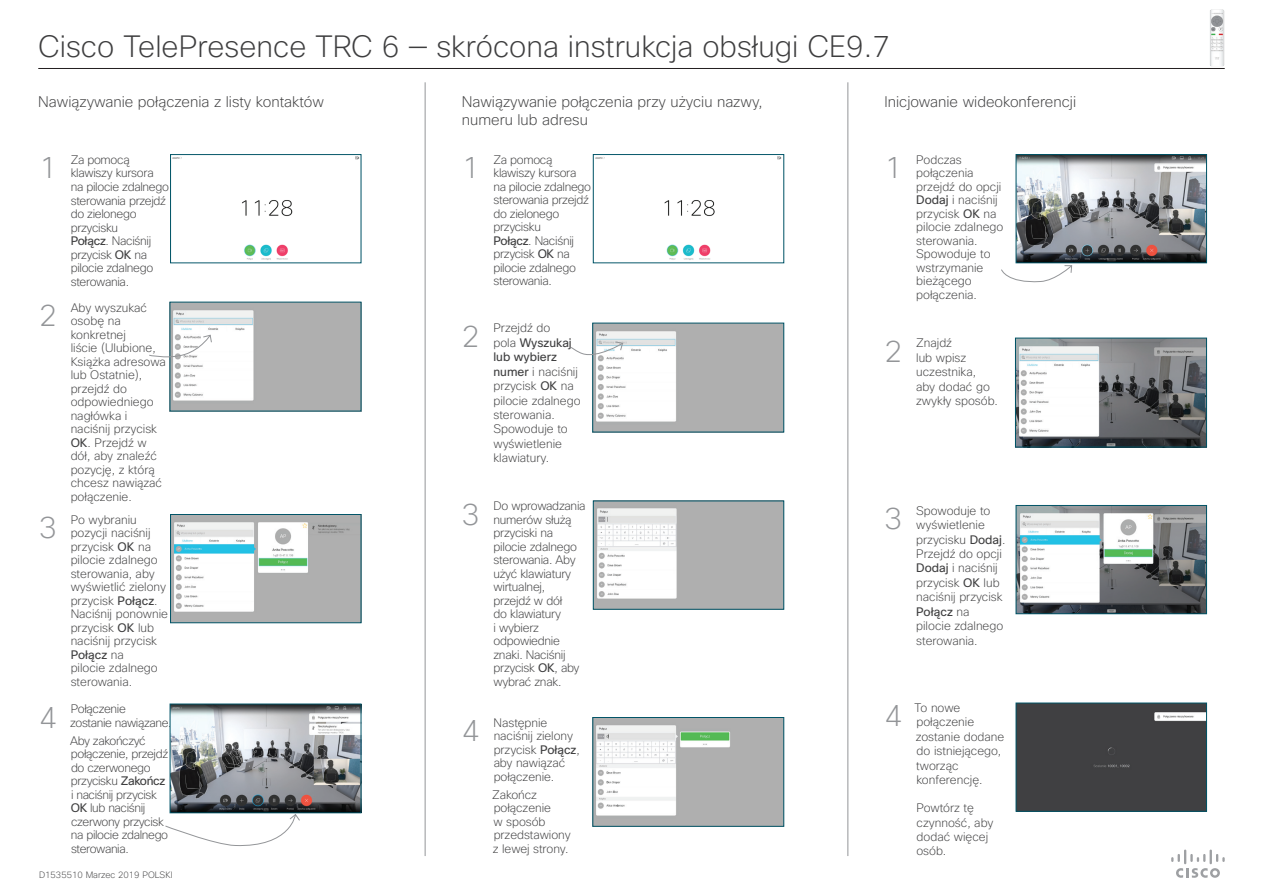
<style>
.page{position:relative;width:1263px;height:893px;background:#fff}
.page>*{position:absolute;margin:0;border:0;box-sizing:border-box;transform-origin:0 0}
.t1{font:200 30px "Cisco Sans";color:#3e3e3f}
.t2{font:200 30px "Cisco Sans";color:#939598}
.t3{font:200 15px/18px "Cisco Sans";color:#3e3e3f}
.t4{font:200 12px/13.5px "Cisco Sans";letter-spacing:-.005em;color:#3e3e3f}
.t5{font:200 12px/13.5px "Cisco Sans";letter-spacing:-.025em;color:#3e3e3f}
.t6{font:200 12px/13.5px "Cisco Sans";letter-spacing:-.03em;color:#3e3e3f}
.t7{font:200 9px "Cisco Sans";color:#3e3e3f}
.s1{font-weight:400}
</style>
<div class="page">
<img style="left:172px;top:706px;width:187px;height:105px">
<div style="left:170px;top:704px;width:191px;height:109px;border:1px solid #005467"></div>
<img style="left:172px;top:156px;width:187px;height:104px">
<div style="left:170px;top:154px;width:191px;height:109px;border:1px solid #005467"></div>
<img style="left:172px;top:516px;width:187px;height:105px">
<div style="left:170px;top:514px;width:191px;height:109px;border:1px solid #005467"></div>
<img style="left:172px;top:304px;width:187px;height:105px">
<img style="left:595px;top:719px;width:187px;height:105px">
<div style="left:593px;top:717px;width:191px;height:109px;border:1px solid #005467"></div>
<img style="left:595px;top:156px;width:187px;height:104px">
<div style="left:593px;top:154px;width:191px;height:109px;border:1px solid #005467"></div>
<img style="left:595px;top:503px;width:187px;height:104px">
<div style="left:593px;top:501px;width:191px;height:108px;border:1px solid #005467"></div>
<img style="left:595px;top:325px;width:187px;height:105px">
<img style="left:1018px;top:156px;width:186px;height:105px">
<div style="left:1016px;top:154px;width:190px;height:109px;border:1px solid #005467"></div>
<div style="left:1018px;top:705px;width:186px;height:104px;background:#404042"></div>
<div style="left:1016px;top:703px;width:190px;height:108px;border:1px solid #005467"></div>
<img style="left:1018px;top:507px;width:186px;height:105px">
<div style="left:1016px;top:505px;width:190px;height:109px;border:1px solid #005467"></div>
<img style="left:1017px;top:340px;width:187px;height:105px">
<div style="left:1015px;top:338px;width:191px;height:109px;border:1px solid #005467"></div>
<hr style="left:425px;top:82px;width:1px;height:774px;background:#939598">
<hr style="left:847px;top:82px;width:1px;height:774px;background:#939598">
<svg style="left:1171px;top:849px;width:54px;height:29px"></svg>
<hr style="left:38px;top:68px;width:1187px;height:1px;background:#231f20">
<img style="left:1210px;top:9px;width:15px;height:58px">
<svg style="left:1001px;top:265px;width:71px;height:18px"></svg>
<svg style="left:571px;top:341px;width:52px;height:18px"></svg>
<svg style="left:149px;top:334px;width:63px;height:25px"></svg>
<svg style="left:165px;top:813px;width:136px;height:33px"></svg>
<h1 class="t1" style="left:38px;top:27px;width:854px">Cisco TelePresence TRC 6 — skrócona instrukcja obsługi CE9.7</h1>
<p class="t3" style="left:38px;top:93px;width:287px">Nawiązywanie połączenia z listy kontaktów</p>
<p class="t3" style="left:884px;top:93px;width:193px">Inicjowanie wideokonferencji</p>
<p class="t3" style="left:462px;top:93px;width:302px">Nawiązywanie połączenia przy użyciu nazwy, numeru lub adresu</p>
<h1 class="t2" style="left:39px;top:149px;width:20px">1</h1>
<p class="t5" style="left:71px;top:153px;width:100px">Za pomocą klawiszy kursora na pilocie zdalnego sterowania przejdź do zielonego przycisku<br><span class="s1">Połącz</span>. Naciśnij przycisk <span class="s1">OK</span> na pilocie zdalnego sterowania.</p>
<h1 class="t2" style="left:39px;top:296px;width:20px">2</h1>
<p class="t4" style="left:71px;top:300px;width:97px">Aby wyszukać osobę na konkretnej<br>liście (Ulubione,<br>Książka adresowa lub Ostatnie), przejdź do odpowiedniego nagłówka i naciśnij przycisk<br><span class="s1">OK</span>. Przejdź w dół, aby znaleźć pozycję, z którą chcesz nawiązać połączenie.</p>
<h1 class="t2" style="left:39px;top:508px;width:20px">3</h1>
<p class="t4" style="left:71px;top:513px;width:99px">Po wybraniu pozycji naciśnij przycisk <span class="s1">OK</span> na pilocie zdalnego sterowania, aby wyświetlić zielony przycisk <span class="s1">Połącz</span>.<br>Naciśnij ponownie przycisk <span class="s1">OK</span> lub naciśnij przycisk<br><span class="s1">Połącz</span> na<br>pilocie zdalnego sterowania.</p>
<h1 class="t2" style="left:39px;top:698px;width:20px">4</h1>
<p class="t6" style="left:70px;top:702px;width:103px">Połączenie<br>zostanie nawiązane.</p>
<p class="t6" style="left:70px;top:734px;width:99px">Aby zakończyć połączenie, przejdź do czerwonego przycisku <span class="s1">Zakończ </span>i naciśnij przycisk<br><span class="s1">OK</span> lub naciśnij czerwony przycisk na pilocie zdalnego sterowania.</p>
<p class="t7" style="left:39px;top:869px;width:135px">D1535510 Marzec 2019 POLSKI</p>
<h1 class="t2" style="left:462px;top:149px;width:19px">1</h1>
<p class="t5" style="left:493px;top:153px;width:99px">Za pomocą klawiszy kursora na pilocie zdalnego sterowania przejdź do zielonego przycisku<br><span class="s1">Połącz</span>. Naciśnij przycisk <span class="s1">OK</span> na pilocie zdalnego sterowania.</p>
<h1 class="t2" style="left:462px;top:317px;width:19px">2</h1>
<p class="t4" style="left:493px;top:321px;width:89px;line-height:14.4px">Przejdź do<br>pola <span class="s1">Wyszukaj lub wybierz numer</span> i naciśnij przycisk <span class="s1">OK</span> na pilocie zdalnego sterowania.<br>Spowoduje to wyświetlenie klawiatury.</p>
<h1 class="t2" style="left:462px;top:495px;width:19px">3</h1>
<h1 class="t2" style="left:462px;top:711px;width:19px">4</h1>
<p class="t4" style="left:493px;top:499px;width:94px">Do wprowadzania numerów służą przyciski na pilocie zdalnego sterowania. Aby użyć klawiatury wirtualnej, przejdź w dół<br>do klawiatury<br>i wybierz odpowiednie znaki. Naciśnij przycisk <span class="s1">OK</span>, aby wybrać znak.</p>
<p class="t4" style="left:494px;top:716px;width:88px">Następnie naciśnij zielony przycisk <span class="s1">Połącz</span>, aby nawiązać połączenie.</p>
<p class="t4" style="left:492px;top:788px;width:80px">Zakończ połączenie<br>w sposób przedstawiony z lewej strony.</p>
<h1 class="t2" style="left:884px;top:149px;width:19px">1</h1>
<h1 class="t2" style="left:884px;top:332px;width:19px">2</h1>
<p class="t4" style="left:916px;top:153px;width:89px">Podczas połączenia przejdź do opcji<br><span class="s1">Dodaj</span> i naciśnij przycisk <span class="s1">OK</span> na pilocie zdalnego sterowania.<br>Spowoduje to wstrzymanie bieżącego połączenia.</p>
<p class="t4" style="left:916px;top:336px;width:83px;line-height:14.4px">Znajdź<br>lub wpisz uczestnika, aby dodać go zwykły sposób.</p>
<h1 class="t2" style="left:884px;top:499px;width:19px">3</h1>
<p class="t4" style="left:916px;top:503px;width:91px;line-height:14.4px">Spowoduje to wyświetlenie przycisku <span class="s1">Dodaj</span>.<br>Przejdź do opcji<br><span class="s1">Dodaj</span> i naciśnij przycisk <span class="s1">OK</span> lub naciśnij przycisk<br><span class="s1">Połącz</span> na pilocie zdalnego sterowania.</p>
<h1 class="t2" style="left:884px;top:696px;width:19px">4</h1>
<p class="t4" style="left:914px;top:700px;width:91px;line-height:14.4px">To nowe połączenie zostanie dodane do istniejącego, tworząc konferencję.</p>
<p class="t4" style="left:916px;top:801px;width:78px;line-height:14.4px">Powtórz tę czynność, aby dodać więcej osób.</p>
</div>
